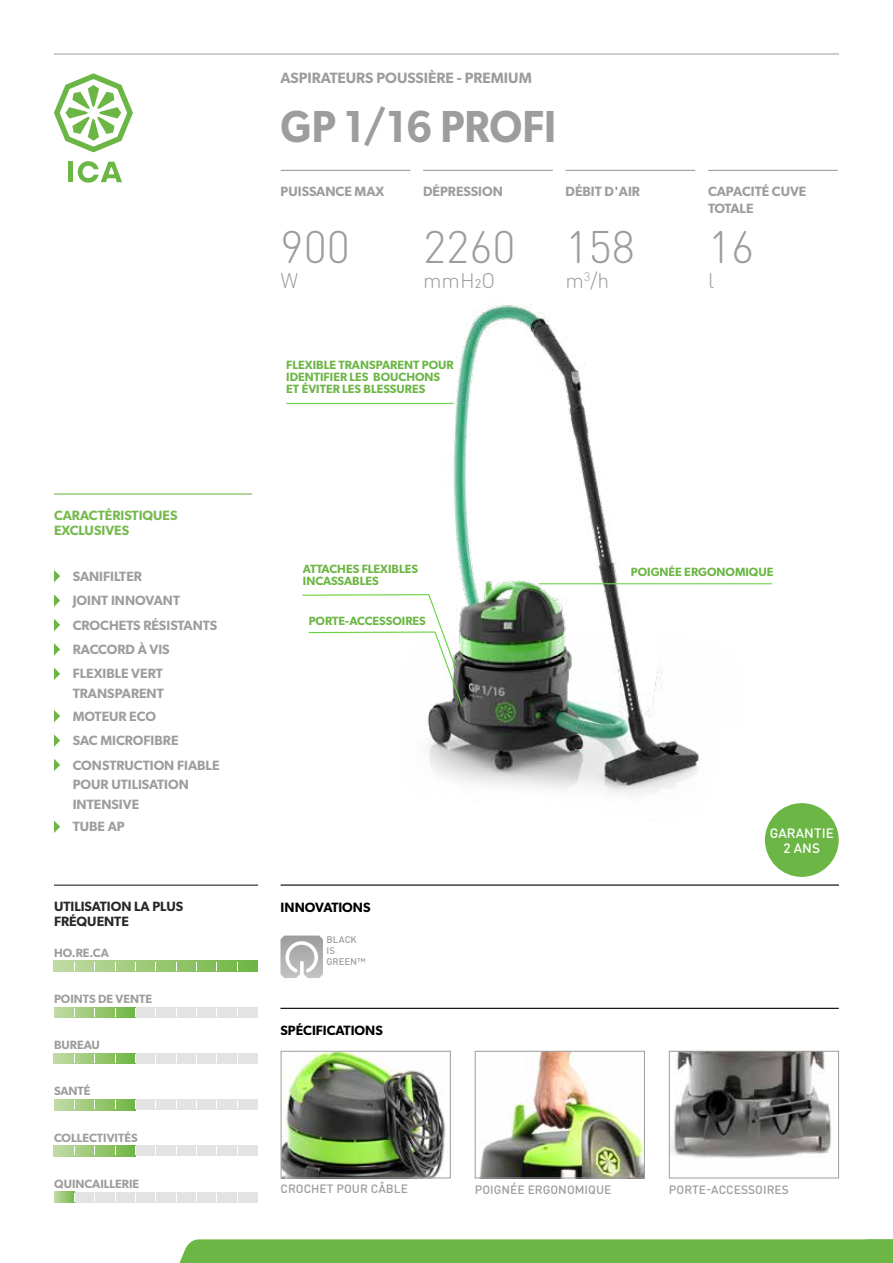
<style>
.page{position:relative;width:893px;height:1263px;background:#fff}
.page>*{position:absolute;margin:0;border:0;box-sizing:border-box;transform-origin:0 0}
.t1{font:300 45px "DIN Round Pro";color:#9d9d9c}
.t2{font:600 45px "Gibson";color:#9d9d9c;scale:.93 1}
.t3{font:300 21px "DIN Round Pro";color:#9d9d9c}
.t4{font:600 15px "Gibson";color:#9d9d9c}
.t5{font:600 13.5px/24.5px "Gibson";color:#9d9d9c}
.t6{font:600 13.5px/15px "Gibson";color:#76b94d}
.t7{font:600 13.5px/15px "Gibson";color:#282827}
.t8{font:600 13.5px "Gibson";color:#000}
.t9{font:500 13.5px/15px "DIN Round Pro";letter-spacing:.005em;color:#fff;text-align:center}
.t10{font:600 12px/12px "Gibson";color:#6bb644}
.t11{font:600 12px "Gibson";color:#9d9d9c}
.t12{font:500 12px "DIN Round Pro";letter-spacing:.005em;color:#9d9d9c}
.t13{font:500 9.6px/11.2px "DIN Round Pro";letter-spacing:-.005em;color:#9d9d9c}
</style>
<div class="page">
<hr style="left:54px;top:54px;width:785px;height:1px;background:#9d9d9c">
<svg style="left:54px;top:73px;width:79px;height:79px"></svg>
<div style="left:68px;top:162px;width:5px;height:20px;background:#6bb644"></div>
<svg style="left:78px;top:161px;width:44px;height:22px"></svg>
<div style="left:179px;top:1239px;width:714px;height:24px;background:#6bb644"></div>
<img style="left:671px;top:1053px;width:161px;height:105px">
<div style="left:669px;top:1051px;width:170px;height:127px;border:1px solid #9d9d9c"></div>
<img style="left:283px;top:1053px;width:163px;height:123px">
<div style="left:281px;top:1051px;width:170px;height:127px;border:1px solid #9d9d9c"></div>
<img style="left:479px;top:1053px;width:164px;height:123px">
<div style="left:475px;top:1051px;width:170px;height:127px;border:1px solid #9d9d9c"></div>
<hr style="left:281px;top:170px;width:129px;height:1px;background:#9d9d9c">
<hr style="left:423px;top:170px;width:130px;height:1px;background:#9d9d9c">
<hr style="left:566px;top:170px;width:129px;height:1px;background:#9d9d9c">
<hr style="left:708px;top:170px;width:130px;height:1px;background:#9d9d9c">
<hr style="left:281px;top:884px;width:558px;height:2px;background:#000">
<hr style="left:280px;top:1008px;width:559px;height:1px;background:#000">
<hr style="left:54px;top:493px;width:198px;height:2px;background:#76b94d">
<svg style="left:54px;top:570px;width:6px;height:12px"></svg>
<svg style="left:54px;top:594px;width:6px;height:13px"></svg>
<svg style="left:54px;top:619px;width:6px;height:12px"></svg>
<svg style="left:54px;top:643px;width:6px;height:13px"></svg>
<svg style="left:54px;top:668px;width:6px;height:12px"></svg>
<svg style="left:54px;top:710px;width:6px;height:12px"></svg>
<svg style="left:54px;top:734px;width:6px;height:13px"></svg>
<svg style="left:54px;top:759px;width:6px;height:12px"></svg>
<svg style="left:54px;top:820px;width:6px;height:13px"></svg>
<svg style="left:280px;top:935px;width:43px;height:43px"></svg>
<hr style="left:54px;top:884px;width:204px;height:2px;background:#282827">
<div style="left:54px;top:1099px;width:204px;height:11px;background:#e3e3e3"></div>
<svg style="left:54px;top:1099px;width:81px;height:11px"></svg>
<svg style="left:54px;top:961px;width:204px;height:10px;background:#9cca79"></svg>
<div style="left:54px;top:1053px;width:204px;height:11px;background:#e3e3e3"></div>
<svg style="left:54px;top:1053px;width:82px;height:11px"></svg>
<div style="left:54px;top:1007px;width:204px;height:11px;background:#e3e3e3"></div>
<svg style="left:54px;top:1007px;width:82px;height:11px"></svg>
<div style="left:54px;top:1145px;width:204px;height:11px;background:#e3e3e3"></div>
<svg style="left:54px;top:1146px;width:81px;height:10px"></svg>
<div style="left:54px;top:1192px;width:204px;height:10px;background:#e3e3e3"></div>
<svg style="left:54px;top:1192px;width:21px;height:10px"></svg>
<img style="left:405px;top:305px;width:375px;height:519px">
<div style="left:765px;top:803px;width:74px;height:74px;background:#6bb644;border-radius:50%"></div>
<hr style="left:539px;top:583px;width:233px;height:1px;background:#70d44b">
<hr style="left:286px;top:403px;width:168px;height:1px;background:#70d44b">
<svg style="left:302px;top:593px;width:162px;height:115px"></svg>
<p class="t4" style="left:281px;top:69px;width:253px">ASPIRATEURS POUSSIÈRE - PREMIUM</p>
<h1 class="t2" style="left:281px;top:100px;width:298px">GP 1/16 PROFI</h1>
<p class="t5" style="left:281px;top:179px;width:105px">PUISSANCE MAX</p>
<p class="t5" style="left:423px;top:179px;width:81px">DÉPRESSION</p>
<p class="t5" style="left:566px;top:179px;width:76px">DÉBIT D'AIR</p>
<p class="t5" style="left:708px;top:183px;width:100px;line-height:16.2px">CAPACITÉ CUVE<br>TOTALE</p>
<h1 class="t1" style="left:281px;top:217px;width:71px">900</h1>
<h2 class="t3" style="left:281px;top:266px;width:19px">W</h2>
<h1 class="t1" style="left:423px;top:217px;width:94px">2260</h1>
<h2 class="t3" style="left:423px;top:266px;width:73px">mmH2O</h2>
<h1 class="t1" style="left:566px;top:217px;width:71px">158</h1>
<h2 class="t3" style="left:566px;top:266px;width:45px">m<sup>3</sup>/h</h2>
<h1 class="t1" style="left:708px;top:217px;width:48px">16</h1>
<h2 class="t3" style="left:708px;top:266px;width:8px">l</h2>
<p class="t6" style="left:54px;top:508px;width:125px">CARACTÉRISTIQUES<br>EXCLUSIVES</p>
<p class="t5" style="left:73px;top:563px;width:146px">SANIFILTER<br>JOINT INNOVANT<br>CROCHETS RÉSISTANTS<br>RACCORD À VIS<br>FLEXIBLE VERT</p>
<p class="t5" style="left:73px;top:681px;width:93px;line-height:22.8px">TRANSPARENT<br>MOTEUR ECO</p>
<p class="t5" style="left:73px;top:728px;width:148px">SAC MICROFIBRE<br>CONSTRUCTION FIABLE</p>
<p class="t5" style="left:73px;top:774px;width:118px;line-height:19.5px">POUR UTILISATION<br>INTENSIVE</p>
<p class="t5" style="left:73px;top:814px;width:54px">TUBE AP</p>
<p class="t7" style="left:54px;top:899px;width:131px">UTILISATION LA PLUS<br>FRÉQUENTE</p>
<p class="t11" style="left:54px;top:945px;width:56px">HO.RE.CA</p>
<p class="t11" style="left:54px;top:992px;width:99px">POINTS DE VENTE</p>
<p class="t11" style="left:54px;top:1038px;width:47px">BUREAU</p>
<p class="t10" style="left:286px;top:359px;width:169px">FLEXIBLE TRANSPARENT POUR<br>IDENTIFIER LES BOUCHONS<br>ET ÉVITER LES BLESSURES</p>
<p class="t10" style="left:303px;top:563px;width:117px">ATTACHES FLEXIBLES</p>
<p class="t10" style="left:631px;top:566px;width:144px">POIGNÉE ERGONOMIQUE</p>
<p class="t10" style="left:303px;top:575px;width:77px">INCASSABLES</p>
<p class="t10" style="left:309px;top:614px;width:119px">PORTE-ACCESSOIRES</p>
<p class="t8" style="left:281px;top:899px;width:91px">INNOVATIONS</p>
<p class="t13" style="left:327px;top:933px;width:41px">BLACK<br>IS<br>GREEN™</p>
<p class="t8" style="left:280px;top:1022px;width:104px">SPÉCIFICATIONS</p>
<p class="t9" style="left:770px;top:825px;width:66px">GARANTIE<br>2 ANS</p>
<p class="t11" style="left:54px;top:1084px;width:38px">SANTÉ</p>
<p class="t11" style="left:54px;top:1130px;width:85px">COLLECTIVITÉS</p>
<p class="t11" style="left:54px;top:1176px;width:87px">QUINCAILLERIE</p>
<p class="t12" style="left:280px;top:1181px;width:129px">CROCHET POUR CÂBLE</p>
<p class="t12" style="left:475px;top:1181px;width:138px">POIGNÉE ERGONOMIQUE</p>
<p class="t12" style="left:669px;top:1181px;width:122px">PORTE-ACCESSOIRES</p>
</div>
